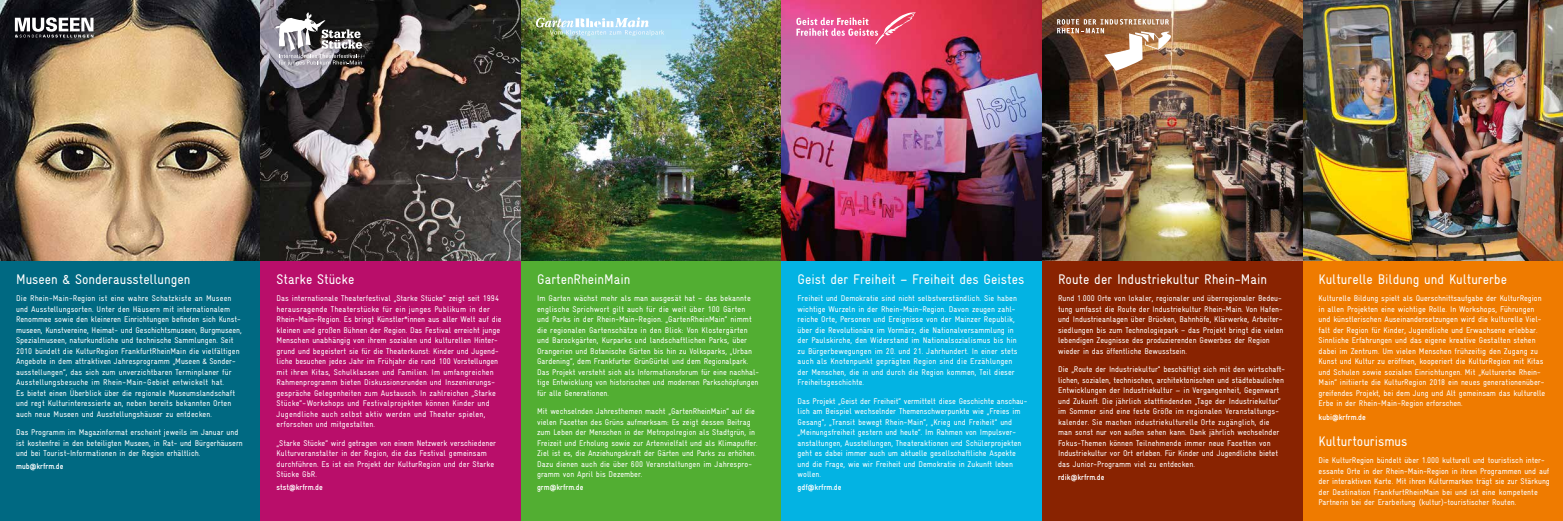
<style>
.page{position:relative;width:1563px;height:521px;background:#fff}
.page>*{position:absolute;margin:0;border:0;box-sizing:border-box;transform-origin:0 0}
.t1{font:condensed 14px "Gravur";color:#fff}
.t2{font:condensed 8.31px/10.5px "Gravur";color:#fff}
.t3{font:700 condensed 8.31px "Gravur";color:#fff}
</style>
<div class="page">
<div style="left:0;top:0;width:260px;height:521px;background:#006982"></div>
<div style="left:260px;top:0;width:261px;height:521px;background:#b90e6a"></div>
<img style="left:0;top:0;width:521px;height:260px">
<svg style="left:15px;top:17px;width:78px;height:21px"></svg>
<img style="left:1302px;top:0;width:261px;height:521px">
<img style="left:1042px;top:0;width:260px;height:521px">
<img style="left:1057px;top:19px;width:114px;height:52px">
<img style="left:521px;top:0;width:260px;height:521px">
<svg style="left:536px;top:17px;width:128px;height:19px"></svg>
<img style="left:781px;top:0;width:261px;height:521px">
<svg style="left:796px;top:12px;width:120px;height:32px"></svg>
<div style="left:274px;top:11px;width:95px;height:62px;background:#000;opacity:.35"></div>
<svg style="left:275px;top:12px;width:87px;height:54px"></svg>
<h1 class="t1" style="left:16px;top:271px;width:176px">Museen &amp; Sonderausstellungen</h1>
<p class="t2" style="left:16px;top:293px;width:227px">Die Rhein-Main-Region ist eine wahre Schatzkiste an Museen und Ausstellungsorten. Unter den Häusern mit internationalem Renommee sowie den kleineren Einrichtungen befinden sich Kunst&shy;museen, Kunstvereine, Heimat- und Geschichtsmuseen, Burgmuseen, Spezialmuseen, naturkundliche und technische Sammlungen. Seit 2010 bündelt die KulturRegion FrankfurtRheinMain die vielfältigen Angebote in dem attraktiven Jahresprogramm „Museen &amp; Sonder&shy;ausstellungen”, das sich zum unverzichtbaren Terminplaner für Ausstellungsbesuche im Rhein-Main-Gebiet entwickelt hat.<br>Es bietet einen Überblick über die regionale Museumslandschaft und regt Kulturinteressierte an, neben bereits bekannten Orten auch neue Museen und Ausstellungshäuser zu entdecken.</p>
<p class="t2" style="left:16px;top:427px;width:228px">Das Programm im Magazinformat erscheint jeweils im Januar und ist kostenfrei in den beteiligten Museen, in Rat- und Bürgerhäusern und bei Tourist-Informationen in der Region erhältlich.</p>
<p class="t3" style="left:16px;top:462px;width:49px">mub@krfrm.de</p>
<h1 class="t1" style="left:277px;top:271px;width:79px">Starke Stücke</h1>
<p class="t2" style="left:277px;top:293px;width:226px">Das internationale Theaterfestival „Starke Stücke“ zeigt seit 1994 herausragende Theaterstücke für ein junges Publikum in der Rhein-Main-Region. Es bringt Künstler*innen aus aller Welt auf die kleinen und großen Bühnen der Region. Das Festival erreicht junge Menschen unabhängig von ihrem sozialen und kulturellen Hinter&shy;grund und begeistert sie für die Theaterkunst: Kinder und Jugend&shy;liche besuchen jedes Jahr im Frühjahr die rund 100 Vorstellungen mit ihren Kitas, Schulklassen und Familien. Im umfangreichen Rahmenprogramm bieten Diskussionsrunden und Inszenierungs&shy;gespräche Gelegenheiten zum Austausch. In zahlreichen „Starke Stücke“-Workshops und Festivalprojekten können Kinder und Jugendliche auch selbst aktiv werden und Theater spielen, erforschen und mitgestalten.</p>
<p class="t2" style="left:277px;top:438px;width:221px">„Starke Stücke“ wird getragen von einem Netzwerk verschiedener Kulturveranstalter in der Region, die das Festival gemeinsam durchführen. Es ist ein Projekt der KulturRegion und der Starke Stücke GbR.</p>
<p class="t3" style="left:277px;top:483px;width:48px">stst@krfrm.de</p>
<h1 class="t1" style="left:537px;top:271px;width:95px">GartenRheinMain</h1>
<p class="t2" style="left:537px;top:293px;width:224px">Im Garten wächst mehr als man ausgesät hat – das bekannte englische Sprichwort gilt auch für die weit über 100 Gärten und Parks in der Rhein-Main-Region. „GartenRheinMain“ nimmt die regionalen Gartenschätze in den Blick: Von Klostergärten und Barockgärten, Kurparks und landschaftlichen Parks, über Orangerien und Botanische Gärten bis hin zu Volksparks, „Urban Gardening“, dem Frankfurter GrünGürtel und dem Regionalpark.<br>Das Projekt versteht sich als Informationsforum für eine nachhal&shy;tige Entwicklung von historischen und modernen Parkschöpfungen für alle Generationen.</p>
<p class="t2" style="left:537px;top:406px;width:222px">Mit wechselnden Jahresthemen macht „GartenRheinMain“ auf die vielen Facetten des Grüns aufmerksam: Es zeigt dessen Beitrag zum Leben der Menschen in der Metropolregion als Stadtgrün, in Freizeit und Erholung sowie zur Artenvielfalt und als Klimapuffer.<br>Ziel ist es, die Anziehungskraft der Gärten und Parks zu erhöhen.<br>Dazu dienen auch die über 600 Veranstaltungen im Jahrespro&shy;gramm von April bis Dezember.</p>
<p class="t3" style="left:537px;top:483px;width:48px">grm@krfrm.de</p>
<h1 class="t1" style="left:797px;top:271px;width:228px">Geist der Freiheit – Freiheit des Geistes</h1>
<p class="t2" style="left:797px;top:293px;width:221px">Freiheit und Demokratie sind nicht selbstverständlich. Sie haben wichtige Wurzeln in der Rhein-Main-Region. Davon zeugen zahl&shy;reiche Orte, Personen und Ereignisse von der Mainzer Republik, über die Revolutionäre im Vormärz, die Nationalversammlung in der Paulskirche, den Widerstand im Nationalsozialismus bis hin zu Bürgerbewegungen im 20. und 21. Jahrhundert. In einer stets auch als Knotenpunkt geprägten Region sind die Erzählungen der Menschen, die in und durch die Region kommen, Teil dieser Freiheitsgeschichte.</p>
<p class="t2" style="left:797px;top:396px;width:231px">Das Projekt „Geist der Freiheit“ vermittelt diese Geschichte anschau&shy;lich am Beispiel wechselnder Themenschwerpunkte wie „Freies im Gesang“, „Transit bewegt Rhein-Main“, „Krieg und Freiheit“ und „Meinungsfreiheit gestern und heute“. Im Rahmen von Impulsver&shy;anstaltungen, Ausstellungen, Theateraktionen und Schülerprojekten geht es dabei immer auch um aktuelle gesellschaftliche Aspekte und die Frage, wie wir Freiheit und Demokratie in Zukunft leben wollen.</p>
<p class="t3" style="left:797px;top:483px;width:45px">gdf@krfrm.de</p>
<h1 class="t1" style="left:1058px;top:271px;width:210px">Route der Industriekultur Rhein-Main</h1>
<p class="t2" style="left:1058px;top:293px;width:227px">Rund 1.000 Orte von lokaler, regionaler und überregionaler Bedeu&shy;tung umfasst die Route der Industriekultur Rhein-Main. Von Hafen&shy;und Industrieanlagen über Brücken, Bahnhöfe, Klärwerke, Arbeiter&shy;siedlungen bis zum Technologiepark – das Projekt bringt die vielen lebendigen Zeugnisse des produzierenden Gewerbes der Region wieder in das öffentliche Bewusstsein.</p>
<p class="t2" style="left:1058px;top:364px;width:228px">Die „Route der Industriekultur” beschäftigt sich mit den wirtschaft&shy;lichen, sozialen, technischen, architektonischen und städtebaulichen Entwicklungen der Industriekultur − in Vergangenheit, Gegenwart und Zukunft. Die jährlich stattfindenden „Tage der Industriekultur“ im Sommer sind eine feste Größe im regionalen Veranstaltungs&shy;kalender. Sie machen industriekulturelle Orte zugänglich, die man sonst nur von außen sehen kann. Dank jährlich wechselnder Fokus-Themen können Teilnehmende immer neue Facetten von Industriekultur vor Ort erleben. Für Kinder und Jugendliche bietet das Junior-Programm viel zu entdecken.</p>
<p class="t3" style="left:1058px;top:472px;width:48px">rdik@krfrm.de</p>
<h1 class="t1" style="left:1318px;top:271px;width:190px">Kulturelle Bildung und Kulturerbe</h1>
<p class="t2" style="left:1318px;top:293px;width:228px">Kulturelle Bildung spielt als Querschnittsaufgabe der KulturRegion in allen Projekten eine wichtige Rolle. In Workshops, Führungen und künstlerischen Auseinandersetzungen wird die kulturelle Viel&shy;falt der Region für Kinder, Jugendliche und Erwachsene erlebbar.<br>Sinnliche Erfahrungen und das eigene kreative Gestalten stehen dabei im Zentrum. Um vielen Menschen frühzeitig den Zugang zu Kunst und Kultur zu eröffnen, kooperiert die KulturRegion mit Kitas und Schulen sowie sozialen Einrichtungen. Mit „Kulturerbe Rhein-Main“ initiierte die KulturRegion 2018 ein neues generationenüber&shy;greifendes Projekt, bei dem Jung und Alt gemeinsam das kulturelle Erbe in der Rhein-Main-Region erforschen.</p>
<p class="t3" style="left:1318px;top:412px;width:49px">kubi@krfrm.de</p>
<h1 class="t1" style="left:1318px;top:433px;width:90px">Kulturtourismus</h1>
<p class="t2" style="left:1318px;top:455px;width:233px">Die KulturRegion bündelt über 1.000 kulturell und touristisch inter&shy;essante Orte in der Rhein-Main-Region in ihren Programmen und auf der interaktiven Karte. Mit ihren Kulturmarken trägt sie zur Stärkung der Destination FrankfurtRheinMain bei und ist eine kompetente Partnerin bei der Erarbeitung (kultur)-touristischer Routen.</p>
</div>
